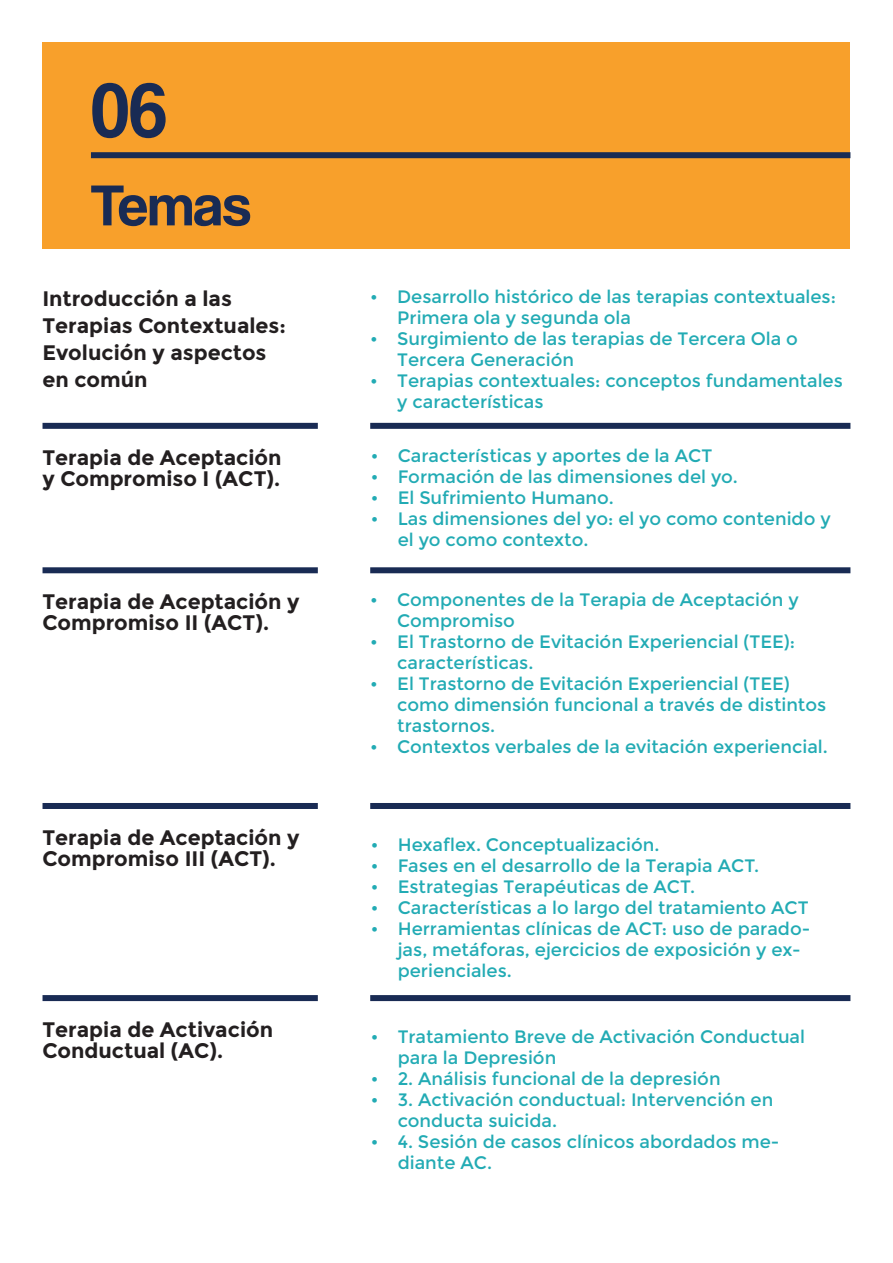
<style>
.page{position:relative;width:893px;height:1263px;background:#fff}
.page>*{position:absolute;margin:0;border:0;box-sizing:border-box;transform-origin:0 0}
.t1{font:78px "Coolvetica Rg";color:#192b54}
.t2{font:60px "Coolvetica Rg";color:#192b54}
.t3{font:700 21px/21px "Montserrat";color:#231f20}
.t4{font:18px/21px "Montserrat";color:#22abb4}
</style>
<div class="page">
<div style="left:43px;top:43px;width:807px;height:206px;background:#f8a02b"></div>
<div style="left:91px;top:152px;width:759px;height:6px;background:#192b54"></div>
<div style="left:43px;top:423px;width:275px;height:6px;background:#192b54"></div>
<div style="left:43px;top:567px;width:275px;height:6px;background:#192b54"></div>
<div style="left:43px;top:803px;width:275px;height:6px;background:#192b54"></div>
<div style="left:43px;top:995px;width:275px;height:6px;background:#192b54"></div>
<div style="left:370px;top:423px;width:480px;height:6px;background:#192b54"></div>
<div style="left:370px;top:567px;width:480px;height:6px;background:#192b54"></div>
<div style="left:370px;top:803px;width:480px;height:6px;background:#192b54"></div>
<div style="left:370px;top:995px;width:480px;height:6px;background:#192b54"></div>
<p class="t1" style="left:91px;top:65px;width:78px">06</p>
<p class="t2" style="left:91px;top:170px;width:161px">Temas</p>
<p class="t3" style="left:43px;top:285px;width:245px;line-height:27px">Introducción a las<br>Terapias Contextuales:<br>Evolución y aspectos</p>
<p class="t3" style="left:43px;top:369px;width:107px">en común</p>
<p class="t3" style="left:43px;top:447px;width:241px">Terapia de Aceptación</p>
<p class="t3" style="left:43px;top:468px;width:239px">y Compromiso I (ACT).</p>
<p class="t4" style="left:397px;top:286px;width:440px;text-indent:-27px">• Desarrollo histórico de las terapias contextuales:<br>Primera ola y segunda ola</p>
<p class="t4" style="left:397px;top:328px;width:402px;text-indent:-27px">• Surgimiento de las terapias de Tercera Ola o<br>Tercera Generación</p>
<p class="t4" style="left:397px;top:370px;width:447px;text-indent:-27px">• Terapias contextuales: conceptos fundamentales y características</p>
<p class="t4" style="left:371px;top:445px;width:343px">• Características y aportes de la ACT</p>
<p class="t4" style="left:371px;top:466px;width:369px">• Formación de las dimensiones del yo.</p>
<p class="t4" style="left:371px;top:487px;width:245px">• El Sufrimiento Humano.</p>
<p class="t4" style="left:398px;top:508px;width:434px;text-indent:-27px">• Las dimensiones del yo: el yo como contenido y el yo como contexto.</p>
<p class="t3" style="left:43px;top:591px;width:259px">Terapia de Aceptación y<br>Compromiso II (ACT).</p>
<p class="t4" style="left:397px;top:590px;width:403px;text-indent:-27px">• Componentes de la Terapia de Aceptación y<br>Compromiso</p>
<p class="t4" style="left:397px;top:632px;width:399px;text-indent:-27px">• El Trastorno de Evitación Experiencial (TEE): características.</p>
<p class="t4" style="left:397px;top:674px;width:431px;text-indent:-27px">• El Trastorno de Evitación Experiencial (TEE) como dimensión funcional a través de distintos trastornos.</p>
<p class="t4" style="left:370px;top:737px;width:459px">• Contextos verbales de la evitación experiencial.</p>
<p class="t3" style="left:43px;top:827px;width:259px">Terapia de Aceptación y<br>Compromiso III (ACT).</p>
<p class="t3" style="left:43px;top:1019px;width:232px">Terapia de Activación<br>Conductual (AC).</p>
<p class="t4" style="left:371px;top:834px;width:290px">• Hexaflex. Conceptualización.</p>
<p class="t4" style="left:371px;top:855px;width:390px">• Fases en el desarrollo de la Terapia ACT.</p>
<p class="t4" style="left:371px;top:876px;width:326px">• Estrategias Terapéuticas de ACT.</p>
<p class="t4" style="left:371px;top:897px;width:439px">• Características a lo largo del tratamiento ACT</p>
<p class="t4" style="left:398px;top:918px;width:414px;text-indent:-27px">• Herramientas clínicas de ACT: uso de parado&shy;jas, metáforas, ejercicios de exposición y ex&shy;perienciales.</p>
<p class="t4" style="left:398px;top:1026px;width:409px;text-indent:-27px">• Tratamiento Breve de Activación Conductual para la Depresión</p>
<p class="t4" style="left:371px;top:1068px;width:351px">• 2. Análisis funcional de la depresión</p>
<p class="t4" style="left:398px;top:1089px;width:377px;text-indent:-27px">• 3. Activación conductual: Intervención en conducta suicida.</p>
<p class="t4" style="left:398px;top:1131px;width:383px;text-indent:-27px">• 4. Sesión de casos clínicos abordados me&shy;diante AC.</p>
</div>
